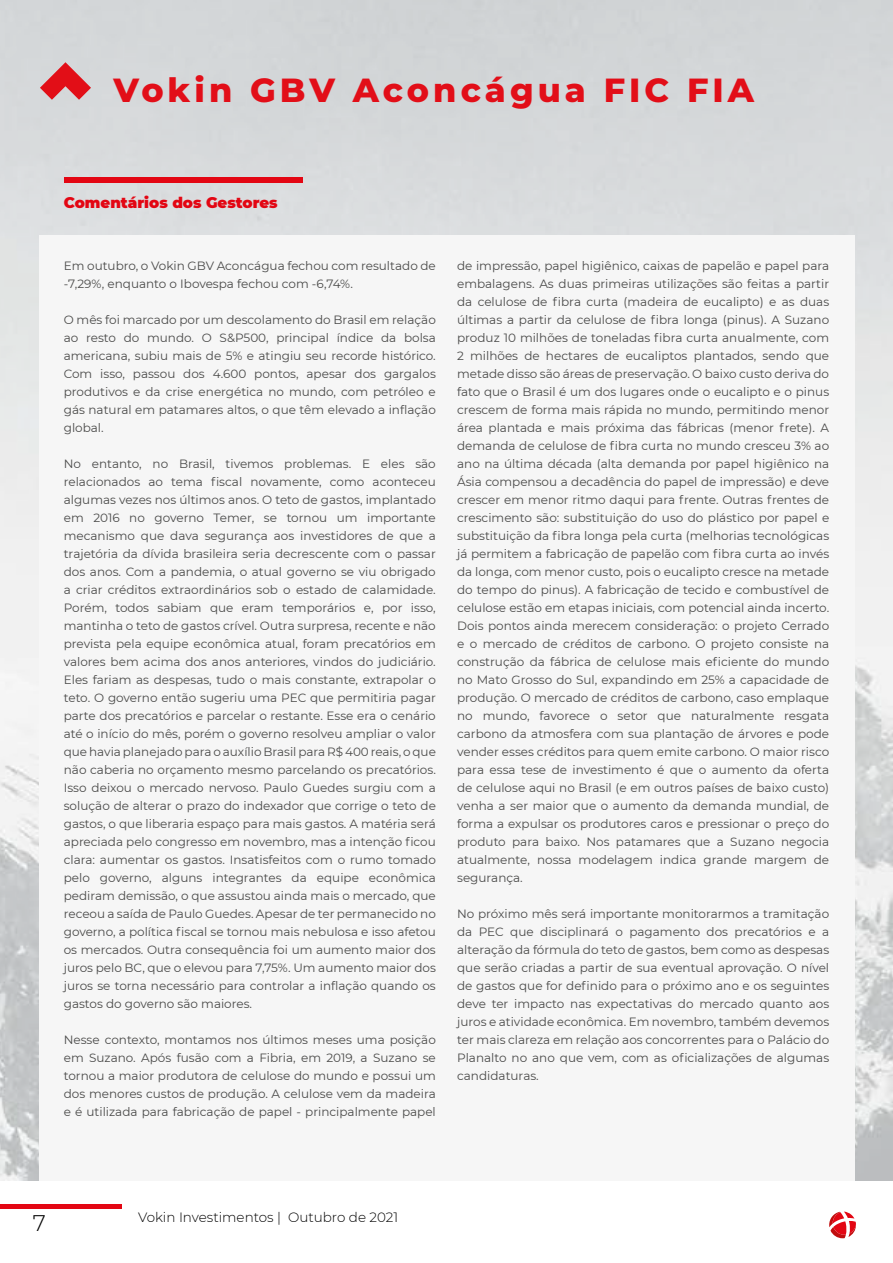
<style>
.page{position:relative;width:893px;height:1263px;background:#fff}
.page>*{position:absolute;margin:0;border:0;box-sizing:border-box;transform-origin:0 0}
.t1{font:800 33.45px "Montserrat";letter-spacing:.12em;color:#e20e18}
.t2{font:300 22.5px "Montserrat";color:#000}
.t3{font:900 15px "Montserrat";color:#e30613}
.t4{font:300 13.5px "Montserrat";color:#000}
.t5{font:12px/18px "Montserrat";color:#4a4a49;text-align:justify}
</style>
<div class="page">
<div style="left:0;top:1204px;width:121px;height:5px;background:#e30613"></div>
<svg style="left:829px;top:1211px;width:27px;height:27px"></svg>
<img style="left:0;top:0;width:893px;height:1180px">
<svg style="left:40px;top:62px;width:51px;height:38px;background:#db767b"></svg>
<div style="left:39px;top:235px;width:815px;height:945px;background:#f6f6f6"></div>
<div style="left:65px;top:177px;width:238px;height:6px;background:#e30613"></div>
<h1 class="t1" style="left:114px;top:65px;width:642px">Vokin GBV Aconcágua FIC FIA</h1>
<p class="t3" style="left:64px;top:191px;width:215px">Comentários dos Gestores</p>
<p class="t5" style="left:64px;top:256px;width:374px">Em outubro, o Vokin GBV Aconcágua fechou com resultado de -7,29%, enquanto o Ibovespa fechou com -6,74%.</p>
<p class="t5" style="left:64px;top:310px;width:374px">O mês foi marcado por um descolamento do Brasil em relação ao resto do mundo. O S&amp;P500, principal índice da bolsa americana, subiu mais de 5% e atingiu seu recorde histórico.<br>Com isso, passou dos 4.600 pontos, apesar dos gargalos produtivos e da crise energética no mundo, com petróleo e gás natural em patamares altos, o que têm elevado a inflação global.</p>
<p class="t5" style="left:64px;top:454px;width:374px">No entanto, no Brasil, tivemos problemas. E eles são relacionados ao tema fiscal novamente, como aconteceu algumas vezes nos últimos anos. O teto de gastos, implantado em 2016 no governo Temer, se tornou um importante mecanismo que dava segurança aos investidores de que a trajetória da dívida brasileira seria decrescente com o passar dos anos. Com a pandemia, o atual governo se viu obrigado a criar créditos extraordinários sob o estado de calamidade.<br>Porém, todos sabiam que eram temporários e, por isso, mantinha o teto de gastos crível. Outra surpresa, recente e não prevista pela equipe econômica atual, foram precatórios em valores bem acima dos anos anteriores, vindos do judiciário.<br>Eles fariam as despesas, tudo o mais constante, extrapolar o teto. O governo então sugeriu uma PEC que permitiria pagar parte dos precatórios e parcelar o restante. Esse era o cenário até o início do mês, porém o governo resolveu ampliar o valor que havia planejado para o auxílio Brasil para R$ 400 reais, o que não caberia no orçamento mesmo parcelando os precatórios.<br>Isso deixou o mercado nervoso. Paulo Guedes surgiu com a solução de alterar o prazo do indexador que corrige o teto de gastos, o que liberaria espaço para mais gastos. A matéria será apreciada pelo congresso em novembro, mas a intenção ficou clara: aumentar os gastos. Insatisfeitos com o rumo tomado pelo governo, alguns integrantes da equipe econômica pediram demissão, o que assustou ainda mais o mercado, que receou a saída de Paulo Guedes. Apesar de ter permanecido no governo, a política fiscal se tornou mais nebulosa e isso afetou os mercados. Outra consequência foi um aumento maior dos juros pelo BC, que o elevou para 7,75%. Um aumento maior dos juros se torna necessário para controlar a inflação quando os gastos do governo são maiores.</p>
<p class="t5" style="left:64px;top:1030px;width:374px">Nesse contexto, montamos nos últimos meses uma posição em Suzano. Após fusão com a Fibria, em 2019, a Suzano se tornou a maior produtora de celulose do mundo e possui um dos menores custos de produção. A celulose vem da madeira e é utilizada para fabricação de papel - principalmente papel</p>
<p class="t5" style="left:457px;top:256px;width:374px">de impressão, papel higiênico, caixas de papelão e papel para embalagens. As duas primeiras utilizações são feitas a partir da celulose de fibra curta (madeira de eucalipto) e as duas últimas a partir da celulose de fibra longa (pinus). A Suzano produz 10 milhões de toneladas fibra curta anualmente, com 2 milhões de hectares de eucaliptos plantados, sendo que metade disso são áreas de preservação. O baixo custo deriva do fato que o Brasil é um dos lugares onde o eucalipto e o pinus crescem de forma mais rápida no mundo, permitindo menor área plantada e mais próxima das fábricas (menor frete). A demanda de celulose de fibra curta no mundo cresceu 3% ao ano na última década (alta demanda por papel higiênico na Ásia compensou a decadência do papel de impressão) e deve crescer em menor ritmo daqui para frente. Outras frentes de crescimento são: substituição do uso do plástico por papel e substituição da fibra longa pela curta (melhorias tecnológicas já permitem a fabricação de papelão com fibra curta ao invés da longa, com menor custo, pois o eucalipto cresce na metade do tempo do pinus). A fabricação de tecido e combustível de celulose estão em etapas iniciais, com potencial ainda incerto.<br>Dois pontos ainda merecem consideração: o projeto Cerrado e o mercado de créditos de carbono. O projeto consiste na construção da fábrica de celulose mais eficiente do mundo no Mato Grosso do Sul, expandindo em 25% a capacidade de produção. O mercado de créditos de carbono, caso emplaque no mundo, favorece o setor que naturalmente resgata carbono da atmosfera com sua plantação de árvores e pode vender esses créditos para quem emite carbono. O maior risco para essa tese de investimento é que o aumento da oferta de celulose aqui no Brasil (e em outros países de baixo custo) venha a ser maior que o aumento da demanda mundial, de forma a expulsar os produtores caros e pressionar o preço do produto para baixo. Nos patamares que a Suzano negocia atualmente, nossa modelagem indica grande margem de segurança.</p>
<p class="t5" style="left:457px;top:904px;width:374px">No próximo mês será importante monitorarmos a tramitação da PEC que disciplinará o pagamento dos precatórios e a alteração da fórmula do teto de gastos, bem como as despesas que serão criadas a partir de sua eventual aprovação. O nível de gastos que for definido para o próximo ano e os seguintes deve ter impacto nas expectativas do mercado quanto aos juros e atividade econômica. Em novembro, também devemos ter mais clareza em relação aos concorrentes para o Palácio do Planalto no ano que vem, com as oficializações de algumas candidaturas.</p>
<h2 class="t2" style="left:33px;top:1207px;width:15px">7</h2>
<p class="t4" style="left:138px;top:1208px;width:262px">Vokin Investimentos | Outubro de 2021</p>
</div>
